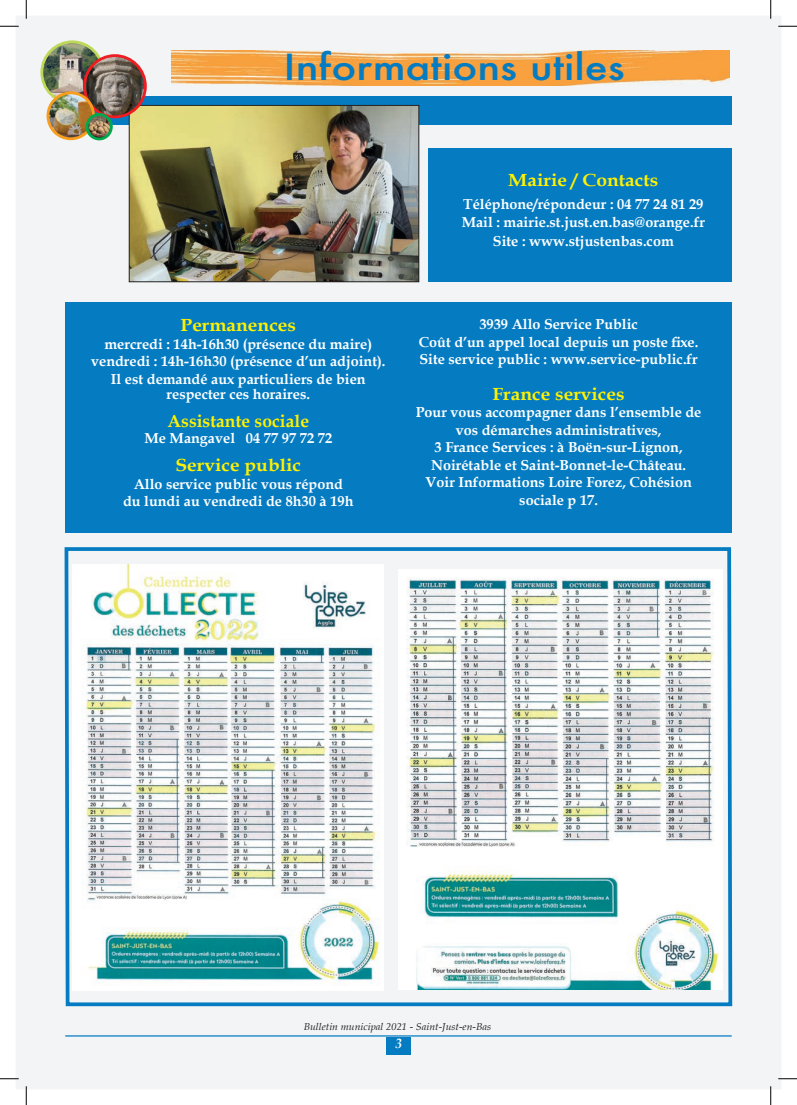
<style>
.page{position:relative;width:797px;height:1105px;background:#fff}
.page>*{position:absolute;margin:0;border:0;box-sizing:border-box;transform-origin:0 0}
.t1{font:500 35px "Futura";color:#057cc2;scale:1.19 1}
.t2{font:700 17.5px "Book Antiqua";color:#fff101;scale:1.1 1}
.t3{font:700 17.5px "Book Antiqua";color:#fff101}
.t4{font:700 14.38px/17.5px "Book Antiqua";color:#fff;text-align:center}
.t5{font:italic 700 13.75px "Palatino";color:#fff;scale:.96 1}
.t6{font:italic 10px "Palatino";color:#231f20;scale:1.05 1}
</style>
<div class="page">
<div style="left:16px;top:16px;width:765px;height:1073px;background:#f2f4f5"></div>
<hr style="left:65px;top:1035px;width:666px;height:1px;background:#057cc2">
<div style="left:386px;top:1037px;width:25px;height:17px;background:#057cc2"></div>
<div style="left:428px;top:148px;width:303px;height:134px;background:#057cc2"></div>
<img style="left:172px;top:50px;width:558px;height:36px">
<img style="left:63px;top:545px;width:671px;height:463px">
<div style="left:65px;top:96px;width:666px;height:29px;background:#057cc2"></div>
<img style="left:131px;top:107px;width:286px;height:173px">
<div style="left:129px;top:105px;width:290px;height:177px;border:1px solid #231f20"></div>
<img style="left:42px;top:42px;width:61px;height:61px;border-radius:31px">
<div style="left:40px;top:40px;width:64px;height:64px;border:3px solid #bed859;border-radius:50%"></div>
<img style="left:84px;top:56px;width:61px;height:61px;border-radius:31px">
<div style="left:83px;top:54px;width:64px;height:64px;border:3px solid #ee1d23;border-radius:50%"></div>
<img style="left:48px;top:93px;width:46px;height:46px;border-radius:23px">
<div style="left:47px;top:91px;width:48px;height:49px;border:3px solid #f89e1c;border-radius:50%"></div>
<img style="left:87px;top:114px;width:24px;height:25px;border-radius:12px">
<div style="left:86px;top:113px;width:27px;height:27px;border:3px solid #00a94d;border-radius:50%"></div>
<div style="left:65px;top:302px;width:666px;height:231px;background:#057cc2"></div>
<svg style="left:0;top:25px;width:19px;height:2px"></svg>
<svg style="left:778px;top:25px;width:19px;height:2px"></svg>
<svg style="left:0;top:1078px;width:19px;height:1px"></svg>
<svg style="left:778px;top:1078px;width:19px;height:1px"></svg>
<svg style="left:25px;top:0;width:2px;height:19px"></svg>
<svg style="left:25px;top:1086px;width:2px;height:19px"></svg>
<svg style="left:770px;top:0;width:1px;height:19px"></svg>
<svg style="left:770px;top:1086px;width:1px;height:19px"></svg>
<h1 class="t1" style="left:283px;top:43px;width:288px">Informations utiles</h1>
<p class="t2" style="left:180px;top:315px;width:106px">Permanences</p>
<p class="t4" style="left:91px;top:335px;width:296px">mercredi : 14h-16h30 (présence du maire) vendredi : 14h-16h30 (présence d’un adjoint).<br>Il est demandé aux particuliers de bien</p>
<p class="t4" style="left:167px;top:385px;width:145px">respecter ces horaires.</p>
<p class="t3" style="left:168px;top:410px;width:143px">Assistante sociale</p>
<p class="t4" style="left:144px;top:429px;width:189px">Me Mangavel 04 77 97 72 72</p>
<p class="t2" style="left:175px;top:455px;width:116px">Service public</p>
<p class="t4" style="left:123px;top:475px;width:232px">Allo service public vous répond du lundi au vendredi de 8h30 à 19h</p>
<p class="t2" style="left:508px;top:170px;width:138px">Mairie / Contacts</p>
<p class="t4" style="left:461px;top:194px;width:245px;line-height:18.8px">Téléphone/répondeur : 04 77 24 81 29<br>Mail : mairie.st.just.en.bas@orange.fr<br>Site : www.stjustenbas.com</p>
<p class="t4" style="left:419px;top:316px;width:281px">3939 Allo Service Public<br>Coût d’un appel local depuis un poste fixe.<br>Site service public : www.service-public.fr</p>
<p class="t2" style="left:492px;top:384px;width:122px">France services</p>
<p class="t4" style="left:416px;top:404px;width:287px">Pour vous accompagner dans l’ensemble de vos démarches administratives,<br>3 France Services : à Boën-sur-Lignon, Noirétable et Saint-Bonnet-le-Château.<br>Voir Informations Loire Forez, Cohésion sociale p 17.</p>
<p class="t6" style="left:304px;top:1018px;width:180px">Bulletin municipal 2021 - Saint-Just-en-Bas</p>
<p class="t5" style="left:395px;top:1032px;width:8px">3</p>
</div>
